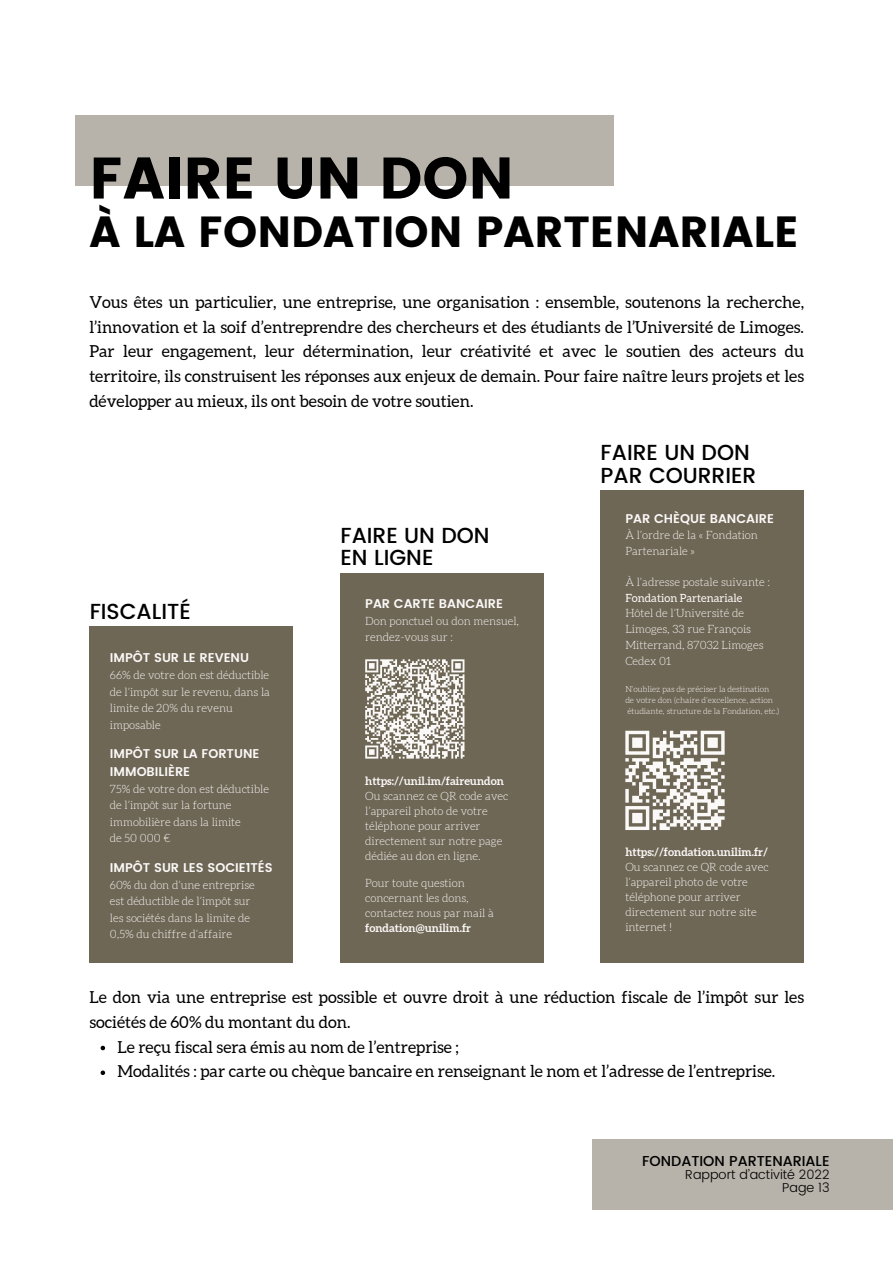
<style>
.page{position:relative;width:893px;height:1264px;background:#fff}
.page>*{position:absolute;margin:0;border:0;box-sizing:border-box;transform-origin:0 0}
.t1{font:58.35px "Poppins";color:#000}
.t2{font:43.35px "Poppins";color:#000}
.t3{font:500 21.75px/22.5px "Poppins";color:#000}
.t4{font:16.5px/24.8px "Aleo";color:#000;text-align:justify}
.t5{font:500 14.4px "Poppins";color:#000}
.t6{font:300 12.9px/12.9px "Poppins";color:#000;text-align:right}
.t7{font:600 12.6px/17.2px "Poppins";color:#fbf9f8}
.t8{font:300 11.25px/16.5px "Aleo";color:#fbf9f8}
.t9{font:700 11.25px "Aleo";color:#fbf9f8}
.t10{font:11.25px "Aleo";color:#fbf9f8}
.t11{font:300 8.25px/11.1px "Aleo";color:#fbf9f8}
</style>
<div class="page">
<div style="left:75px;top:115px;width:539px;height:70px;background:#b7b3aa"></div>
<div style="left:592px;top:1138px;width:300px;height:71px;background:#b7b3aa"></div>
<div style="left:340px;top:572px;width:204px;height:390px;background:#6f6756"></div>
<div style="left:600px;top:490px;width:204px;height:472px;background:#6f6756"></div>
<div style="left:89px;top:626px;width:204px;height:336px;background:#6f6756"></div>
<svg style="left:625px;top:730px;width:99px;height:100px"></svg>
<svg style="left:365px;top:659px;width:99px;height:99px"></svg>
<svg style="left:101px;top:1045px;width:4px;height:5px"></svg>
<svg style="left:101px;top:1070px;width:4px;height:5px"></svg>
<h1 class="t1" style="left:89px;top:144px;width:426px">FAIRE UN DON</h1>
<h2 class="t2" style="left:89px;top:207px;width:711px">À LA FONDATION PARTENARIALE</h2>
<p class="t4" style="left:89px;top:289px;width:716px">Vous êtes un particulier, une entreprise, une organisation : ensemble, soutenons la recherche, l’innovation et la soif d’entreprendre des chercheurs et des étudiants de l’Université de Limoges.<br>Par leur engagement, leur détermination, leur créativité et avec le soutien des acteurs du territoire, ils construisent les réponses aux enjeux de demain. Pour faire naître leurs projets et les développer au mieux, ils ont besoin de votre soutien.</p>
<h3 class="t3" style="left:90px;top:600px;width:103px">FISCALITÉ</h3>
<p class="t7" style="left:110px;top:649px;width:141px">IMPÔT SUR LE REVENU</p>
<p class="t8" style="left:110px;top:667px;width:162px">66% de votre don est déductible de l’impôt sur le revenu, dans la limite de 20% du revenu imposable</p>
<p class="t7" style="left:110px;top:745px;width:151px">IMPÔT SUR LA FORTUNE<br>IMMOBILIÈRE</p>
<p class="t8" style="left:110px;top:781px;width:160px">75% de votre don est déductible de l’impôt sur la fortune immobilière dans la limite<br>de 50 000 €</p>
<p class="t7" style="left:110px;top:858px;width:164px">IMPÔT SUR LES SOCIE1TÉS</p>
<p class="t8" style="left:110px;top:877px;width:146px">60% du don d’une entreprise est déductible de l’impôt sur les sociétés dans la limite de<br>0,5% du chiffre d’affaire</p>
<h3 class="t3" style="left:340px;top:524px;width:151px">FAIRE UN DON<br>EN LIGNE</h3>
<p class="t7" style="left:365px;top:594px;width:139px">PAR CARTE BANCAIRE</p>
<p class="t8" style="left:365px;top:613px;width:155px">Don ponctuel ou don mensuel, rendez-vous sur :</p>
<p class="t9" style="left:365px;top:774px;width:140px">https://unil.im/faireundon</p>
<p class="t8" style="left:365px;top:788px;width:145px;line-height:15px">Ou scannez ce QR code avec l’appareil photo de votre téléphone pour arriver directement sur notre page dédiée au don en ligne.</p>
<p class="t8" style="left:365px;top:876px;width:130px;line-height:15px">Pour toute question concernant les dons, contactez nous par mail à</p>
<p class="t9" style="left:365px;top:921px;width:107px">fondation@unilim.fr</p>
<h3 class="t3" style="left:600px;top:441px;width:157px">FAIRE UN DON<br>PAR COURRIER</h3>
<p class="t7" style="left:625px;top:510px;width:150px">PAR CHÈQUE BANCAIRE</p>
<p class="t8" style="left:625px;top:528px;width:134px;line-height:15.9px">À l’ordre de la « Fondation<br>Partenariale »</p>
<p class="t8" style="left:625px;top:574px;width:146px">À l’adresse postale suivante :</p>
<p class="t10" style="left:625px;top:591px;width:118px">Fondation Partenariale</p>
<p class="t8" style="left:625px;top:606px;width:140px;line-height:15.9px">Hôtel de l’Université de<br>Limoges, 33 rue François<br>Mitterrand, 87032 Limoges<br>Cedex 01</p>
<p class="t11" style="left:625px;top:684px;width:155px">N’oubliez pas de préciser la destination de votre don (chaire d’excellence, action étudiante, structure de la Fondation, etc.)</p>
<p class="t9" style="left:625px;top:845px;width:144px">https://fondation.unilim.fr/</p>
<p class="t8" style="left:625px;top:860px;width:145px;line-height:15px">Ou scannez ce QR code avec l’appareil photo de votre téléphone pour arriver directement sur notre site internet !</p>
<h3 class="t4" style="left:89px;top:984px;width:716px">Le don via une entreprise est possible et ouvre droit à une réduction fiscale de l’impôt sur les</h3>
<h3 class="t4" style="left:89px;top:1009px;width:263px">sociétés de 60% du montant du don.</h3>
<h3 class="t4" style="left:117px;top:1034px;width:343px">Le reçu fiscal sera émis au nom de l’entreprise ;</h3>
<h3 class="t4" style="left:117px;top:1058px;width:659px">Modalités : par carte ou chèque bancaire en renseignant le nom et l’adresse de l’entreprise.</h3>
<p class="t5" style="left:642px;top:1152px;width:189px">FONDATION PARTENARIALE</p>
<p class="t6" style="left:685px;top:1167px;width:146px">Rapport d’activité 2022<br>Page 13</p>
</div>
